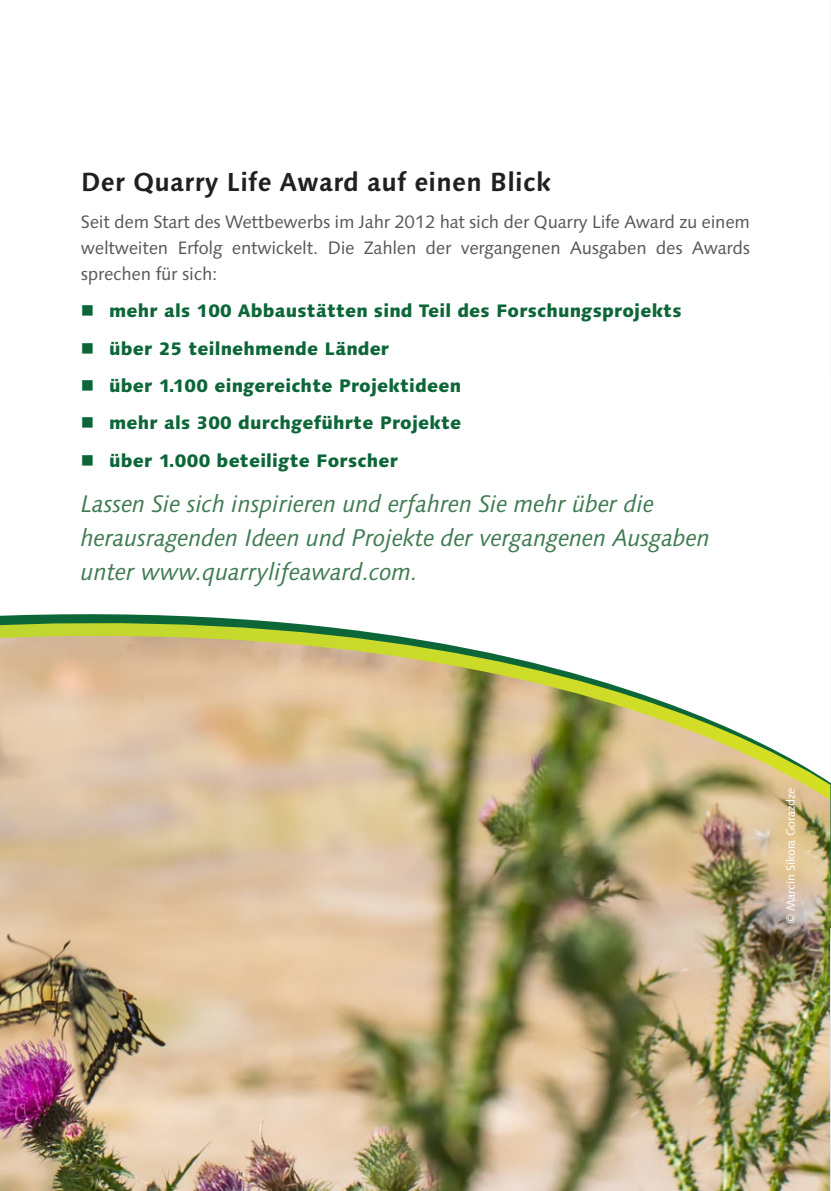
<style>
.page{position:relative;width:831px;height:1191px;background:#fff}
.page>*{position:absolute;margin:0;border:0;box-sizing:border-box;transform-origin:0 0}
.t1{font:700 26px "Linotype Syntax";letter-spacing:.01em;color:#231f20}
.t2{font:italic 24px/34px "Linotype Syntax";letter-spacing:-.015em;color:#3f7b52}
.t3{font:800 18px/37.4px "Linotype Syntax";letter-spacing:.01em;color:#0c6638}
.t4{font:18px/26px "Linotype Syntax";letter-spacing:-.015em;color:#57585a;text-align:justify}
.t5{font:12px "Linotype Syntax";letter-spacing:-.015em;color:#fff}
</style>
<div class="page">
<img style="left:0;top:860px;width:830px;height:331px">
<svg style="left:0;top:614px;width:830px;height:246px"></svg>
<hr style="left:830px;top:0;width:1px;height:860px;background:#f8fbf8">
<hr style="left:830px;top:928px;width:1px;height:263px;background:#e6e7e9">
<svg style="left:830px;top:782px;width:1px;height:160px"></svg>
<h1 class="t1" style="left:81px;top:165px;width:472px">Der Quarry Life Award auf einen Blick</h1>
<p class="t4" style="left:81px;top:209px;width:670px">Seit dem Start des Wettbewerbs im Jahr 2012 hat sich der Quarry Life Award zu einem weltweiten Erfolg entwickelt. Die Zahlen der vergangenen Ausgaben des Awards sprechen für sich:</p>
<p class="t3" style="left:109px;top:292px;width:574px">mehr als 100 Abbaustätten sind Teil des Forschungsprojekts über 25 teilnehmende Länder<br>über 1.100 eingereichte Projektideen<br>mehr als 300 durchgeführte Projekte<br>über 1.000 beteiligte Forscher</p>
<h2 class="t2" style="left:81px;top:487px;width:630px">Lassen Sie sich inspirieren und erfahren Sie mehr über die herausragenden Ideen und Projekte der vergangenen Ausgaben unter www.quarrylifeaward.com.</h2>
<p class="t5" style="left:783px;top:924px;width:138px;rotate:-90deg">© Marcin Sikora Gorazdze</p>
</div>
